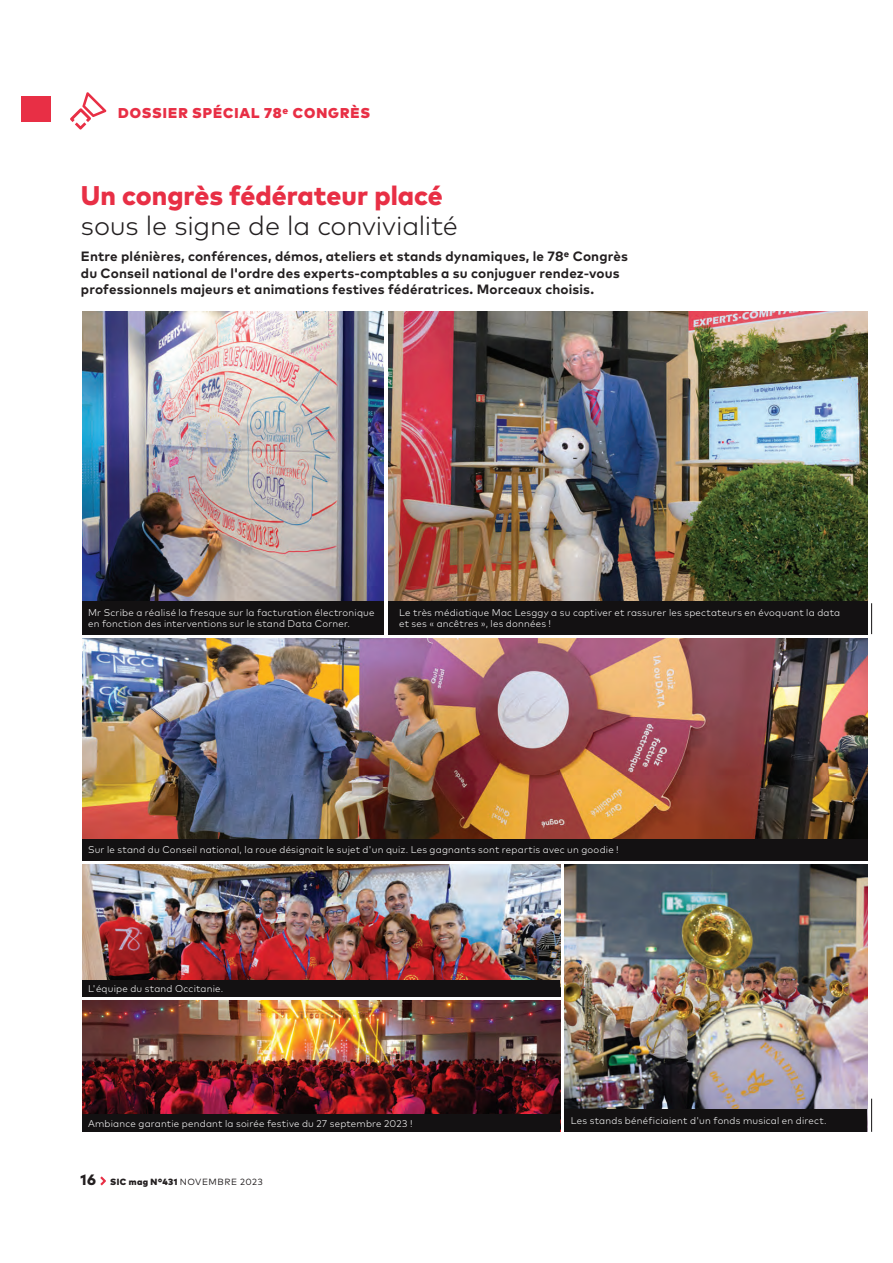
<style>
.page{position:relative;width:893px;height:1263px;background:#fff}
.page>*{position:absolute;margin:0;border:0;box-sizing:border-box;transform-origin:0 0}
.t1{font:300 27px "Mark Pro";letter-spacing:-.01em;color:#231f20}
.t2{font:800 27px "Mark Pro";color:#e82f45}
.t3{font:900 14.25px "Mark Pro";letter-spacing:.065em;color:#e82f45}
.t4{font:700 13.5px/16.5px "Mark Pro";letter-spacing:.01em;color:#231f20}
.t5{font:300 9.75px/10.5px "Mark Pro";letter-spacing:.02em;color:#fff}
.t6{font:9px "Mark Pro";letter-spacing:.06em;color:#231f20}
.s1{font-weight:800;font-size:15px}
.s2{font-weight:900}
</style>
<div class="page">
<svg style="left:100px;top:1176px;width:6px;height:9px"></svg>
<div style="left:21px;top:97px;width:30px;height:25px;background:#e82f45"></div>
<svg style="left:70px;top:92px;width:36px;height:38px"></svg>
<img style="left:82px;top:638px;width:785px;height:201px">
<img style="left:388px;top:311px;width:479px;height:290px">
<img style="left:82px;top:311px;width:302px;height:290px">
<img style="left:564px;top:865px;width:303px;height:245px">
<img style="left:82px;top:865px;width:478px;height:115px">
<div style="left:388px;top:601px;width:479px;height:33px;background:#131112"></div>
<div style="left:82px;top:601px;width:302px;height:33px;background:#131112"></div>
<div style="left:82px;top:980px;width:478px;height:16px;background:#131112"></div>
<div style="left:82px;top:839px;width:785px;height:21px;background:#131112"></div>
<div style="left:564px;top:1110px;width:303px;height:22px;background:#131112"></div>
<img style="left:82px;top:1000px;width:478px;height:114px">
<div style="left:82px;top:1114px;width:478px;height:18px;background:#131112"></div>
<h2 class="t3" style="left:118px;top:105px;width:254px">DOSSIER SPÉCIAL 78e CONGRÈS</h2>
<h1 class="t2" style="left:81px;top:184px;width:363px">Un congrès fédérateur placé</h1>
<h1 class="t1" style="left:81px;top:214px;width:378px">sous le signe de la convivialité</h1>
<p class="t4" style="left:81px;top:249px;width:548px">Entre plénières, conférences, démos, ateliers et stands dynamiques, le 78e Congrès du Conseil national de l'ordre des experts-comptables a su conjuguer rendez-vous professionnels majeurs et animations festives fédératrices. Morceaux choisis.</p>
<p class="t5" style="left:88px;top:608px;width:288px">Mr Scribe a réalisé la fresque sur la facturation électronique en fonction des interventions sur le stand Data Corner.</p>
<p class="t5" style="left:399px;top:608px;width:442px">Le très médiatique Mac Lesggy a su captiver et rassurer les spectateurs en évoquant la data et ses « ancêtres », les données !</p>
<p class="t5" style="left:88px;top:845px;width:532px">Sur le stand du Conseil national, la roue désignait le sujet d'un quiz. Les gagnants sont repartis avec un goodie !</p>
<p class="t5" style="left:88px;top:984px;width:137px">L'équipe du stand Occitanie.</p>
<p class="t5" style="left:88px;top:1119px;width:326px">Ambiance garantie pendant la soirée festive du 27 septembre 2023 !</p>
<p class="t6" style="left:81px;top:1176px;width:184px"><span class="s1">16</span> <span class="s2">SIC mag N°431</span> NOVEMBRE 2023</p>
<p class="t5" style="left:571px;top:1116px;width:257px">Les stands bénéficiaient d'un fonds musical en direct.</p>
</div>
